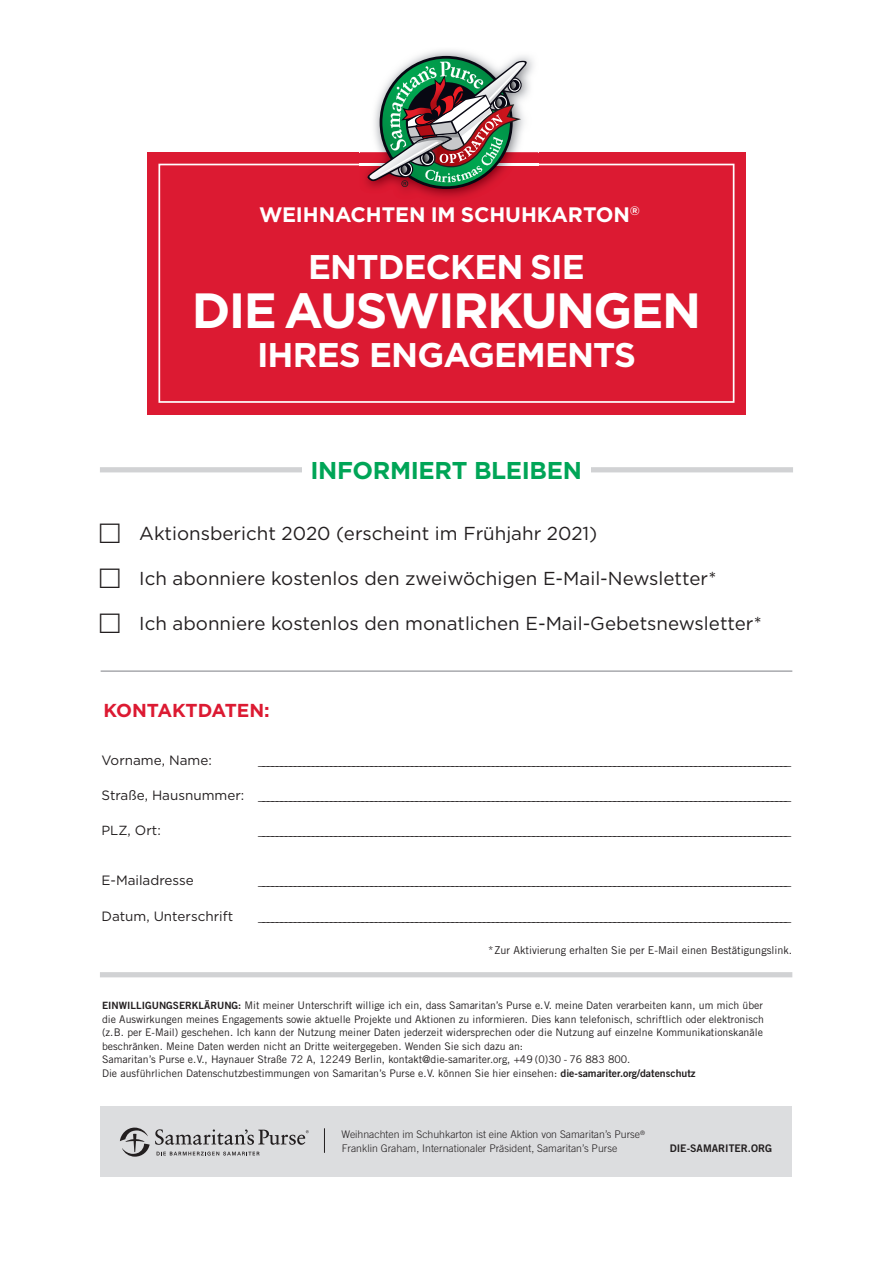
<style>
.page{position:relative;width:893px;height:1263px;background:#fff}
.page>*{position:absolute;margin:0;border:0;box-sizing:border-box;transform-origin:0 0}
.t1{font:700 49.5px "Gotham";letter-spacing:-.035em;color:#fff}
.t2{font:700 34.2px "Gotham";letter-spacing:-.025em;color:#fff}
.t3{font:700 24.3px "Gotham";letter-spacing:-.015em;color:#00a557}
.t4{font:700 20.85px "Gotham";letter-spacing:-.005em;color:#fff}
.t5{font:18.75px "Gotham";color:#231f20}
.t6{font:700 18.75px "Gotham";color:#dc1a32}
.t7{font:13.5px "Gotham";color:#231f20}
.t8{font:300 12px "Trade Gothic LT Std";color:#231f20}
.t9{font:11.25px "Gotham";color:#231f20}
.t10{font:10.8px "Trade Gothic LT Std";color:#231f20}
.t11{font:10.5px/13.5px "Trade Gothic LT Std";color:#231f20}
.t12{font:300 10.5px/13.5px "Trade Gothic LT Std";color:#231f20}
.t13{font:10.5px "Trade Gothic LT Std Bd 2";color:#231f20}
.s1{font-size:13.5px}
.s2{font-size:13.2px}
.s3{font-family:"Trade Gothic LT Std Bd 2";font-size:10.05px}
.s4{font-family:"Trade Gothic LT Std Bd 2"}
</style>
<div class="page">
<div style="left:100px;top:467px;width:350px;height:5px;background:#d1d2d4"></div>
<div style="left:471px;top:467px;width:322px;height:5px;background:#d1d2d4"></div>
<div style="left:302px;top:460px;width:288px;height:37px;background:#fff"></div>
<div style="left:147px;top:152px;width:599px;height:262px;background:#dc1a32"></div>
<svg style="left:158px;top:164px;width:576px;height:239px"></svg>
<img style="left:360px;top:50px;width:178px;height:151px">
<img style="left:360px;top:164px;width:178px;height:1px">
<svg style="left:367px;top:61px;width:160px;height:126px"></svg>
<div style="left:100px;top:972px;width:692px;height:5px;background:#d1d2d4"></div>
<hr style="left:101px;top:670px;width:691px;height:2px;background:#a8a9ad">
<div style="left:101px;top:1106px;width:691px;height:71px;background:#dcdddf"></div>
<svg style="left:120px;top:1127px;width:189px;height:30px"></svg>
<svg style="left:324px;top:1128px;width:1px;height:25px"></svg>
<h3 class="t4" style="left:259px;top:201px;width:382px">WEIHNACHTEN IM SCHUHKARTON<sup>®</sup></h3>
<h2 class="t2" style="left:308px;top:244px;width:278px">ENTDECKEN SIE</h2>
<h1 class="t1" style="left:192px;top:278px;width:511px">DIE AUSWIRKUNGEN</h1>
<h2 class="t2" style="left:257px;top:333px;width:380px">IHRES ENGAGEMENTS</h2>
<h3 class="t3" style="left:310px;top:455px;width:273px">INFORMIERT BLEIBEN</h3>
<h3 class="t5" style="left:139px;top:521px;width:460px">Aktionsbericht 2020 (erscheint im Frühjahr 2021)</h3>
<h3 class="t5" style="left:139px;top:566px;width:579px">Ich abonniere kostenlos den zweiwöchigen E-Mail-Newsletter*</h3>
<h3 class="t5" style="left:139px;top:611px;width:624px">Ich abonniere kostenlos den monatlichen E-Mail-Gebetsnewsletter*</h3>
<h3 class="t6" style="left:103px;top:698px;width:168px">KONTAKTDATEN:</h3>
<p class="t7" style="left:101px;top:751px;width:112px">Vorname, Name:</p>
<p class="t9" style="left:258px;top:753px;width:535px">______________________________________________________________________________________________________________________</p>
<p class="t9" style="left:101px;top:789px;width:691px"><span class="s1">S t r a ß e , H a u s n u m m e r :</span> ______________________________________________________________________________________________________________________</p>
<p class="t7" style="left:101px;top:822px;width:61px"><span class="s2">PLZ</span>, Ort:</p>
<p class="t9" style="left:258px;top:824px;width:535px">______________________________________________________________________________________________________________________</p>
<p class="t7" style="left:101px;top:871px;width:94px">E-Mailadresse</p>
<p class="t9" style="left:258px;top:874px;width:535px">______________________________________________________________________________________________________________________</p>
<p class="t7" style="left:101px;top:907px;width:133px">Datum, Unterschrift</p>
<p class="t9" style="left:258px;top:910px;width:535px">______________________________________________________________________________________________________________________</p>
<p class="t10" style="left:488px;top:943px;width:306px">*Zur Aktivierung erhalten Sie per E-Mail einen Bestätigungslink.</p>
<p class="t11" style="left:102px;top:998px;width:664px"><span class="s3">EINWILLIGUNGSERKLÄRUNG:</span> Mit meiner Unterschrift willige ich ein, dass Samaritan’s Purse e.V. meine Daten verarbeiten kann, um mich über die Auswirkungen meines Engagements sowie aktuelle Projekte und Aktionen zu informieren. Dies kann telefonisch, schriftlich oder elektronisch (z.B. per E-Mail) geschehen. Ich kann der Nutzung meiner Daten jederzeit widersprechen oder die Nutzung auf einzelne Kommunikationskanäle beschränken. Meine Daten werden nicht an Dritte weitergegeben. Wenden Sie sich dazu an:<br>Samaritan’s Purse e.V., Haynauer Straße 72 A, 12249 Berlin, kontakt@die-samariter.org, +49 (0)30 - 76 883 800.<br>Die ausführlichen Datenschutzbestimmungen von Samaritan’s Purse e.V. können Sie hier einsehen: <span class="s4">die-samariter.org/datenschutz</span></p>
<p class="t12" style="left:341px;top:1128px;width:305px">Weihnachten im Schuhkarton ist eine Aktion von Samaritan’s Purse<sup>®<br></sup>Franklin Graham, Internationaler Präsident, Samaritan’s Purse</p>
<p class="t8" style="left:311px;top:1137px;width:349px">Weihnachten im Schuhkarton ist eine Aktion von Samaritan’s Purse<sup>®</sup></p>
<p class="t13" style="left:670px;top:1142px;width:104px">DIE-SAMARITER.ORG</p>
</div>
